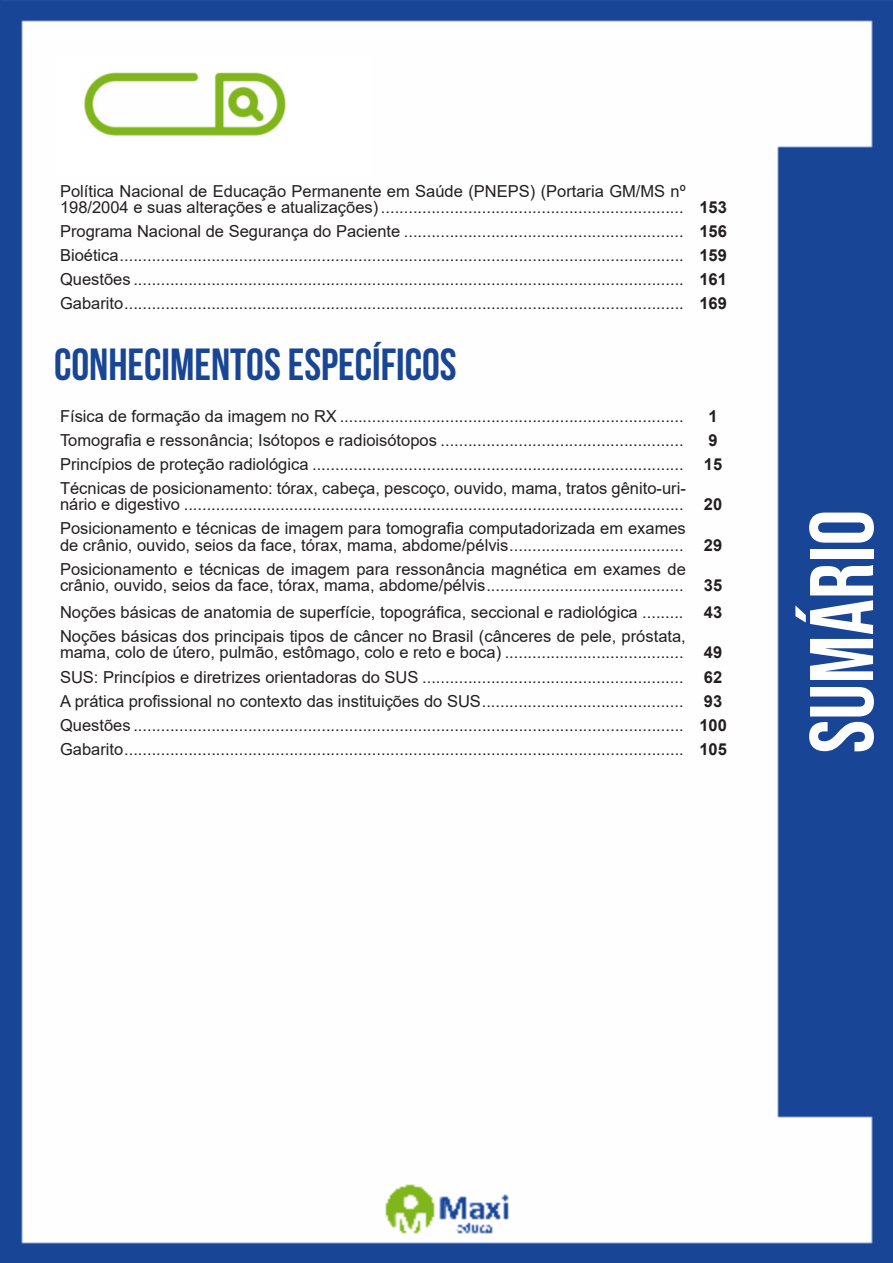
<style>
.page{position:relative;width:893px;height:1263px;background:#fff}
.page>*{position:absolute;margin:0;border:0;box-sizing:border-box;transform-origin:0 0}
.t1{font:90px "Bebas Neue";color:#fff}
.t2{font:700 45px "Bebas Neue";color:#184695}
.ALTERNATIVAS{font:16.5px/16.5px "Arial";color:#231f20}
.INDICE{font:700 16.5px "Arial";color:#231f20}
</style>
<div class="page">
<img style="left:0;top:0;width:893px;height:1263px">
<div style="left:55px;top:55px;width:317px;height:121px;background:#fff"></div>
<img style="left:84px;top:72px;width:201px;height:64px">
<p class="ALTERNATIVAS" style="left:60px;top:182px;width:627px">Política Nacional de Educação Permanente em Saúde (PNEPS) (Portaria GM/MS nº<br>198/2004 e suas alterações e atualizações) ..................................................................</p>
<p class="INDICE" style="left:699px;top:196px;width:29px">153</p>
<p class="ALTERNATIVAS" style="left:60px;top:223px;width:625px">Programa Nacional de Segurança do Paciente .............................................................</p>
<p class="INDICE" style="left:699px;top:220px;width:29px">156</p>
<p class="ALTERNATIVAS" style="left:60px;top:247px;width:625px">Bioética...........................................................................................................................</p>
<p class="INDICE" style="left:699px;top:244px;width:29px">159</p>
<p class="ALTERNATIVAS" style="left:60px;top:271px;width:625px">Questões ........................................................................................................................</p>
<p class="INDICE" style="left:699px;top:268px;width:29px">161</p>
<p class="ALTERNATIVAS" style="left:60px;top:295px;width:625px">Gabarito..........................................................................................................................</p>
<p class="INDICE" style="left:699px;top:292px;width:29px">169</p>
<p class="t2" style="left:54px;top:340px;width:404px">CONHECIMENTOS ESPECÍFICOS</p>
<p class="ALTERNATIVAS" style="left:60px;top:407px;width:625px">Física de formação da imagem no RX ...........................................................................</p>
<p class="INDICE" style="left:708px;top:404px;width:11px">1</p>
<p class="ALTERNATIVAS" style="left:60px;top:431px;width:625px">Tomografia e ressonância; Isótopos e radioisótopos .....................................................</p>
<p class="INDICE" style="left:708px;top:428px;width:11px">9</p>
<p class="ALTERNATIVAS" style="left:60px;top:455px;width:625px">Princípios de proteção radiológica .................................................................................</p>
<p class="INDICE" style="left:704px;top:452px;width:20px">15</p>
<p class="ALTERNATIVAS" style="left:60px;top:479px;width:627px">Técnicas de posicionamento: tórax, cabeça, pescoço, ouvido, mama, tratos gênito-uri&shy;nário e digestivo .............................................................................................................</p>
<p class="INDICE" style="left:704px;top:493px;width:20px">20</p>
<p class="ALTERNATIVAS" style="left:60px;top:520px;width:627px">Posicionamento e técnicas de imagem para tomografia computadorizada em exames de crânio, ouvido, seios da face, tórax, mama, abdome/pélvis......................................</p>
<p class="ALTERNATIVAS" style="left:60px;top:561px;width:627px">Posicionamento e técnicas de imagem para ressonância magnética em exames de crânio, ouvido, seios da face, tórax, mama, abdome/pélvis...........................................</p>
<p class="INDICE" style="left:704px;top:533px;width:20px">29</p>
<p class="INDICE" style="left:704px;top:574px;width:20px">35</p>
<p class="ALTERNATIVAS" style="left:60px;top:604px;width:625px">Noções básicas de anatomia de superfície, topográfica, seccional e radiológica .........</p>
<p class="INDICE" style="left:704px;top:600px;width:20px">43</p>
<p class="ALTERNATIVAS" style="left:60px;top:628px;width:627px">Noções básicas dos principais tipos de câncer no Brasil (cânceres de pele, próstata, mama, colo de útero, pulmão, estômago, colo e reto e boca) .......................................</p>
<p class="INDICE" style="left:704px;top:641px;width:20px">49</p>
<p class="ALTERNATIVAS" style="left:60px;top:669px;width:625px">SUS: Princípios e diretrizes orientadoras do SUS .........................................................</p>
<p class="INDICE" style="left:704px;top:665px;width:20px">62</p>
<p class="ALTERNATIVAS" style="left:60px;top:693px;width:625px">A prática profissional no contexto das instituições do SUS............................................</p>
<p class="INDICE" style="left:704px;top:689px;width:20px">93</p>
<p class="ALTERNATIVAS" style="left:60px;top:717px;width:625px">Questões ........................................................................................................................</p>
<p class="INDICE" style="left:699px;top:713px;width:29px">100</p>
<p class="ALTERNATIVAS" style="left:60px;top:741px;width:625px">Gabarito..........................................................................................................................</p>
<p class="INDICE" style="left:699px;top:737px;width:29px">105</p>
<h1 class="t1" style="left:791px;top:753px;width:245px;rotate:-90deg">sumário</h1>
</div>
